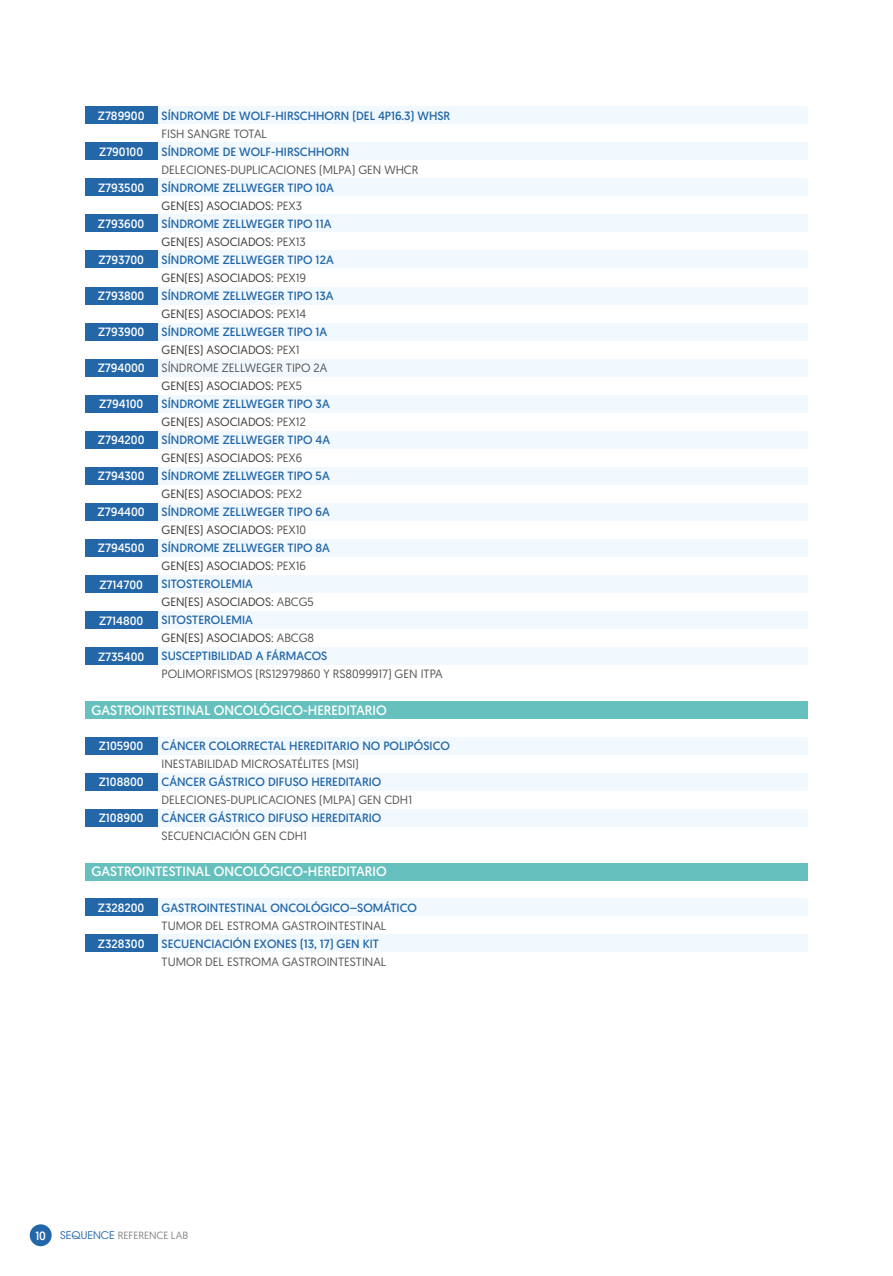
<style>
.page{position:relative;width:893px;height:1276px;background:#fff}
.page>*{position:absolute;margin:0;border:0;box-sizing:border-box;transform-origin:0 0}
.t1{font:13.5px "Geomanist";color:#fff}
.t2{font:12px/18px "Geomanist";color:#2467a8}
.t3{font:12px "Geomanist";color:#575756}
.t4{font:12px "Geomanist";color:#fff}
.t5{font:10.5px "Geomanist";color:#878787}
.s1{color:#3c3c3b}
.s2{color:#575756}
.s3{font-size:12px;color:#fff}
.s4{font-family:"ITC Avant Garde Std";color:#2467a8}
</style>
<div class="page">
<div style="left:30px;top:1224px;width:22px;height:22px;background:#2467a8;border-radius:50%"></div>
<div style="left:157px;top:106px;width:651px;height:18px;background:#f2f9fe"></div>
<div style="left:85px;top:106px;width:72px;height:18px;background:#2467a8"></div>
<div style="left:157px;top:736px;width:651px;height:18px;background:#f2f9fe"></div>
<div style="left:157px;top:647px;width:651px;height:18px;background:#f2f9fe"></div>
<div style="left:85px;top:736px;width:72px;height:18px;background:#2467a8"></div>
<div style="left:85px;top:647px;width:72px;height:18px;background:#2467a8"></div>
<div style="left:157px;top:395px;width:651px;height:17px;background:#f2f9fe"></div>
<div style="left:85px;top:395px;width:72px;height:17px;background:#2467a8"></div>
<div style="left:157px;top:250px;width:651px;height:18px;background:#f2f9fe"></div>
<div style="left:85px;top:250px;width:72px;height:18px;background:#2467a8"></div>
<div style="left:157px;top:898px;width:651px;height:18px;background:#f2f9fe"></div>
<div style="left:85px;top:898px;width:72px;height:18px;background:#2467a8"></div>
<div style="left:157px;top:539px;width:651px;height:18px;background:#f2f9fe"></div>
<div style="left:85px;top:539px;width:72px;height:18px;background:#2467a8"></div>
<div style="left:157px;top:178px;width:651px;height:18px;background:#f2f9fe"></div>
<div style="left:85px;top:178px;width:72px;height:18px;background:#2467a8"></div>
<div style="left:157px;top:808px;width:651px;height:18px;background:#f2f9fe"></div>
<div style="left:85px;top:808px;width:72px;height:18px;background:#2467a8"></div>
<div style="left:157px;top:467px;width:651px;height:18px;background:#f2f9fe"></div>
<div style="left:85px;top:467px;width:72px;height:18px;background:#2467a8"></div>
<div style="left:157px;top:323px;width:651px;height:17px;background:#f2f9fe"></div>
<div style="left:85px;top:323px;width:72px;height:17px;background:#2467a8"></div>
<div style="left:157px;top:611px;width:651px;height:18px;background:#f2f9fe"></div>
<div style="left:85px;top:611px;width:72px;height:18px;background:#2467a8"></div>
<div style="left:157px;top:142px;width:651px;height:18px;background:#f2f9fe"></div>
<div style="left:85px;top:142px;width:72px;height:18px;background:#2467a8"></div>
<div style="left:157px;top:772px;width:651px;height:18px;background:#f2f9fe"></div>
<div style="left:85px;top:772px;width:72px;height:18px;background:#2467a8"></div>
<div style="left:157px;top:431px;width:651px;height:18px;background:#f2f9fe"></div>
<div style="left:85px;top:431px;width:72px;height:18px;background:#2467a8"></div>
<div style="left:157px;top:286px;width:651px;height:18px;background:#f2f9fe"></div>
<div style="left:85px;top:286px;width:72px;height:18px;background:#2467a8"></div>
<div style="left:157px;top:934px;width:651px;height:18px;background:#f2f9fe"></div>
<div style="left:85px;top:934px;width:72px;height:18px;background:#2467a8"></div>
<div style="left:157px;top:575px;width:651px;height:18px;background:#f2f9fe"></div>
<div style="left:85px;top:575px;width:72px;height:18px;background:#2467a8"></div>
<div style="left:157px;top:214px;width:651px;height:18px;background:#f2f9fe"></div>
<div style="left:85px;top:214px;width:72px;height:18px;background:#2467a8"></div>
<div style="left:157px;top:503px;width:651px;height:18px;background:#f2f9fe"></div>
<div style="left:85px;top:503px;width:72px;height:18px;background:#2467a8"></div>
<div style="left:157px;top:359px;width:651px;height:17px;background:#f2f9fe"></div>
<div style="left:85px;top:359px;width:72px;height:17px;background:#2467a8"></div>
<div style="left:85px;top:701px;width:723px;height:18px;background:#66c1be"></div>
<div style="left:85px;top:862px;width:723px;height:18px;background:#66c1be"></div>
<p class="t2" style="left:162px;top:106px;width:290px">SÍNDROME DE WOLF-HIRSCHHORN (DEL 4P16.3) WHSR</p>
<p class="t3" style="left:162px;top:126px;width:107px">FISH SANGRE TOTAL</p>
<p class="t2" style="left:162px;top:142px;width:189px">SÍNDROME DE WOLF-HIRSCHHORN</p>
<p class="t3" style="left:162px;top:162px;width:258px">DELECIONES-DUPLICACIONES (MLPA) GEN WHCR</p>
<p class="t2" style="left:162px;top:178px;width:174px">SÍNDROME ZELLWEGER TIPO 10A<br><span class="s1">GEN(ES) ASOCIADOS:</span> <span class="s2">PEX3<br></span>SÍNDROME ZELLWEGER TIPO 11A<br><span class="s1">GEN(ES) ASOCIADOS:</span> <span class="s2">PEX13<br></span>SÍNDROME ZELLWEGER TIPO 12A<br><span class="s1">GEN(ES) ASOCIADOS:</span> <span class="s2">PEX19<br></span>SÍNDROME ZELLWEGER TIPO 13A<br><span class="s1">GEN(ES) ASOCIADOS:</span> <span class="s2">PEX14<br></span>SÍNDROME ZELLWEGER TIPO 1A<br><span class="s1">GEN(ES) ASOCIADOS:</span> <span class="s2">PEX1<br>SÍNDROME ZELLWEGER TIPO 2A<br></span><span class="s1">GEN(ES) ASOCIADOS:</span> <span class="s2">PEX5<br></span>SÍNDROME ZELLWEGER TIPO 3A<br><span class="s1">GEN(ES) ASOCIADOS:</span> <span class="s2">PEX12<br></span>SÍNDROME ZELLWEGER TIPO 4A<br><span class="s1">GEN(ES) ASOCIADOS:</span> <span class="s2">PEX6<br></span>SÍNDROME ZELLWEGER TIPO 5A<br><span class="s1">GEN(ES) ASOCIADOS:</span> <span class="s2">PEX2<br></span>SÍNDROME ZELLWEGER TIPO 6A<br><span class="s1">GEN(ES) ASOCIADOS:</span> <span class="s2">PEX10<br></span>SÍNDROME ZELLWEGER TIPO 8A<br><span class="s1">GEN(ES) ASOCIADOS:</span> <span class="s2">PEX16<br></span>SITOSTEROLEMIA<br><span class="s1">GEN(ES) ASOCIADOS:</span> <span class="s2">ABCG5<br></span>SITOSTEROLEMIA<br><span class="s1">GEN(ES) ASOCIADOS:</span> <span class="s2">ABCG8<br></span>SUSCEPTIBILIDAD A FÁRMACOS</p>
<p class="t3" style="left:162px;top:666px;width:283px">POLIMORFISMOS (RS12979860 Y RS8099917) GEN ITPA</p>
<p class="t1" style="left:91px;top:701px;width:297px">GASTROINTESTINAL ONCOLÓGICO-HEREDITARIO</p>
<p class="t4" style="left:98px;top:108px;width:48px">Z789900</p>
<p class="t4" style="left:99px;top:144px;width:46px">Z790100</p>
<p class="t4" style="left:98px;top:180px;width:48px">Z793500</p>
<p class="t4" style="left:98px;top:216px;width:48px">Z793600</p>
<p class="t4" style="left:98px;top:252px;width:47px">Z793700</p>
<p class="t4" style="left:98px;top:288px;width:48px">Z793800</p>
<p class="t4" style="left:98px;top:324px;width:48px">Z793900</p>
<p class="t4" style="left:98px;top:360px;width:49px">Z794000</p>
<p class="t4" style="left:99px;top:396px;width:46px">Z794100</p>
<p class="t4" style="left:98px;top:432px;width:48px">Z794200</p>
<p class="t4" style="left:98px;top:468px;width:48px">Z794300</p>
<p class="t4" style="left:98px;top:504px;width:49px">Z794400</p>
<p class="t4" style="left:98px;top:540px;width:48px">Z794500</p>
<p class="t4" style="left:99px;top:576px;width:45px">Z714700</p>
<p class="t4" style="left:99px;top:612px;width:46px">Z714800</p>
<p class="t4" style="left:98px;top:648px;width:48px">Z735400</p>
<p class="t4" style="left:99px;top:738px;width:46px">Z105900</p>
<p class="t4" style="left:99px;top:774px;width:46px">Z108800</p>
<p class="t4" style="left:99px;top:810px;width:46px">Z108900</p>
<p class="t2" style="left:162px;top:736px;width:290px">CÁNCER COLORRECTAL HEREDITARIO NO POLIPÓSICO</p>
<p class="t3" style="left:162px;top:756px;width:199px">INESTABILIDAD MICROSATÉLITES (MSI)</p>
<p class="t2" style="left:162px;top:772px;width:221px">CÁNCER GÁSTRICO DIFUSO HEREDITARIO</p>
<p class="t3" style="left:162px;top:792px;width:252px">DELECIONES-DUPLICACIONES (MLPA) GEN CDH1</p>
<p class="t2" style="left:162px;top:808px;width:221px">CÁNCER GÁSTRICO DIFUSO HEREDITARIO</p>
<p class="t3" style="left:162px;top:828px;width:147px">SECUENCIACIÓN GEN CDH1</p>
<p class="t1" style="left:91px;top:863px;width:297px">GASTROINTESTINAL ONCOLÓGICO-HEREDITARIO</p>
<p class="t4" style="left:98px;top:899px;width:48px">Z328200</p>
<p class="t4" style="left:98px;top:935px;width:48px">Z328300</p>
<p class="t2" style="left:162px;top:898px;width:257px">GASTROINTESTINAL ONCOLÓGICO–SOMÁTICO</p>
<p class="t3" style="left:162px;top:917px;width:226px">TUMOR DEL ESTROMA GASTROINTESTINAL</p>
<p class="t2" style="left:162px;top:934px;width:219px">SECUENCIACIÓN EXONES (13, 17) GEN KIT</p>
<p class="t3" style="left:162px;top:953px;width:226px">TUMOR DEL ESTROMA GASTROINTESTINAL</p>
<p class="t5" style="left:35px;top:1228px;width:154px"><span class="s3">10</span> <span class="s4">SEQUENCE</span> REFERENCE LAB</p>
</div>
